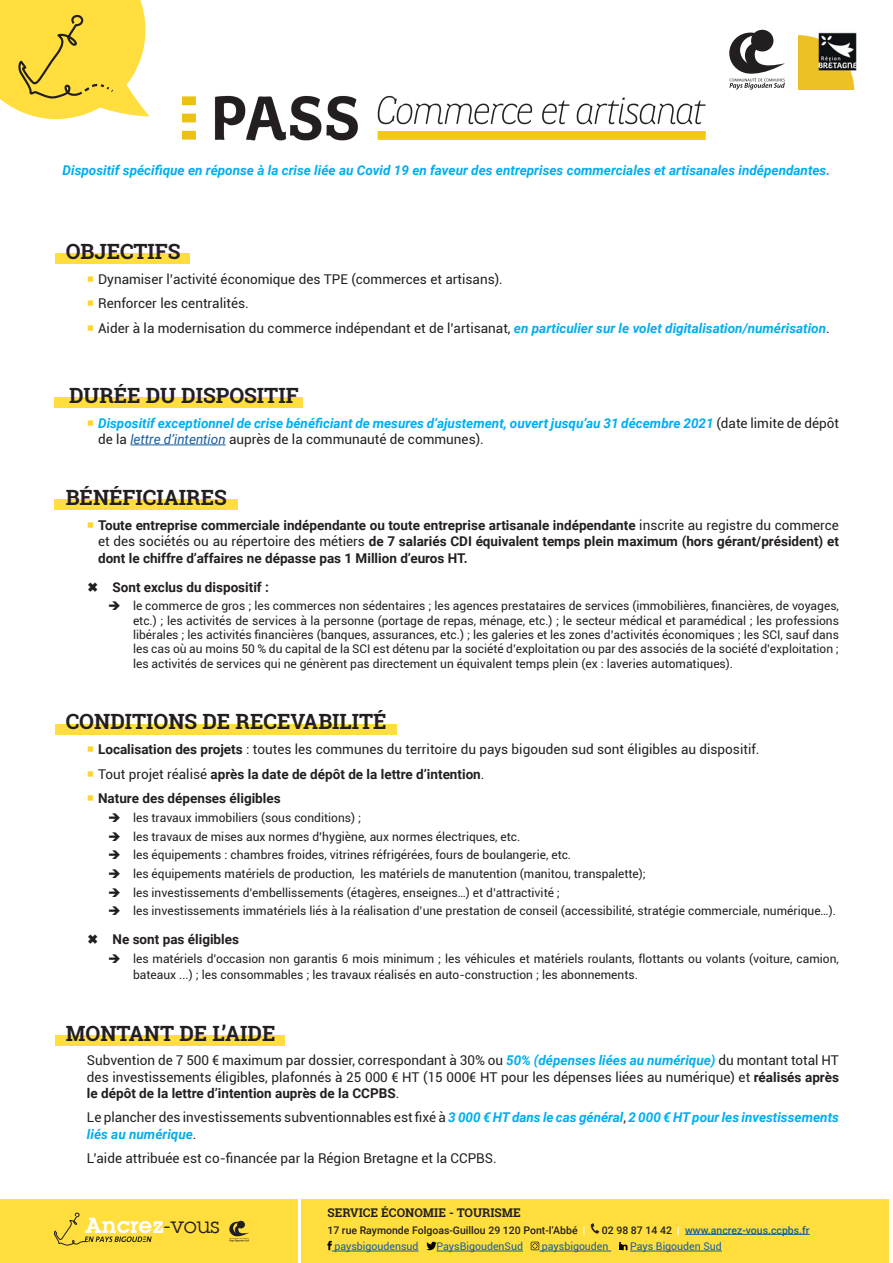
<style>
.page{position:relative;width:893px;height:1263px;background:#fff}
.page>*{position:absolute;margin:0;border:0;box-sizing:border-box;transform-origin:0 0}
.t1{font:600 21.6px "Lubalin Graph IT Cby BT";color:#fff}
.t2{font:700 21px "Roboto Slab";color:#231f20}
.t3{font:13.5px/16.2px "Roboto";color:#231f20;text-align:justify}
.t4{font:italic 700 13.5px/16.2px "Roboto";color:#00aeef}
.t5{font:700 13.5px/16.2px "Roboto";color:#231f20;text-align:justify}
.t6{font:12px/14.4px "Roboto";color:#231f20;text-align:justify}
.t7{font:700 12px "Roboto Slab";color:#231f20}
.t8{font:10.5px "Roboto";color:#175d9e}
.t9{font:500 10.5px "Roboto";color:#231f20}
.t10{font:500 10.5px "Roboto";color:#175d9e}
.s1{color:#ffd42c}
.s2{font-weight:700;font-style:italic;color:#00aeef}
.s3{font-weight:400;font-style:normal;color:#231f20}
.s4{font-weight:400;color:#175d9e}
.s5{font-weight:400}
.s6{font-weight:700}
.s7{font-family:"Lubalin Graph LT";font-weight:400;color:#231f20}
.s8{color:#fff}
.s9{color:#231f20}
</style>
<div class="page">
<svg style="left:0;top:0;width:149px;height:119px;background:#f7da50"></svg>
<div style="left:55px;top:253px;width:135px;height:11px;background:#ffde3d"></div>
<div style="left:55px;top:398px;width:248px;height:10px;background:#ffde3d"></div>
<div style="left:55px;top:500px;width:183px;height:10px;background:#ffde3d"></div>
<div style="left:55px;top:724px;width:341px;height:11px;background:#ffde3d"></div>
<div style="left:55px;top:1035px;width:229px;height:11px;background:#ffde3d"></div>
<hr style="left:130px;top:445px;width:96px;height:1px;background:#175d9e">
<img style="left:182px;top:95px;width:524px;height:46px">
<img style="left:799px;top:32px;width:58px;height:58px">
<div style="left:751px;top:30px;width:22px;height:21px;background:#231f20;border-radius:50%"></div>
<svg style="left:729px;top:33px;width:56px;height:57px"></svg>
<div style="left:0;top:1199px;width:889px;height:64px;background:#ffde3d"></div>
<svg style="left:229px;top:1222px;width:20px;height:20px"></svg>
<svg style="left:54px;top:1212px;width:98px;height:34px"></svg>
<hr style="left:298px;top:1196px;width:2px;height:67px;background:#fff">
<hr style="left:332px;top:1251px;width:87px;height:1px;background:#175d9e">
<hr style="left:437px;top:1251px;width:86px;height:1px;background:#175d9e">
<hr style="left:539px;top:1251px;width:72px;height:1px;background:#175d9e">
<hr style="left:630px;top:1251px;width:92px;height:1px;background:#175d9e">
<svg style="left:327px;top:1241px;width:5px;height:9px"></svg>
<svg style="left:426px;top:1242px;width:11px;height:8px"></svg>
<svg style="left:531px;top:1242px;width:8px;height:8px"></svg>
<svg style="left:619px;top:1242px;width:8px;height:8px"></svg>
<hr style="left:685px;top:1234px;width:125px;height:1px;background:#175d9e">
<svg style="left:591px;top:1223px;width:8px;height:10px"></svg>
<p class="t4" style="left:63px;top:161px;width:769px">Dispositif spécifique en réponse à la crise liée au Covid 19 en faveur des entreprises commerciales et artisanales indépendantes.</p>
<h2 class="t2" style="left:66px;top:237px;width:116px">OBJECTIFS</h2>
<p class="t3" style="left:87px;top:270px;width:417px"><span class="s1">○</span> Dynamiser l’activité économique des TPE (commerces et artisans).</p>
<p class="t3" style="left:87px;top:295px;width:163px"><span class="s1">○</span> Renforcer les centralités.</p>
<p class="t3" style="left:87px;top:320px;width:744px"><span class="s1">○</span> Aider à la modernisation du commerce indépendant et de l’artisanat, <span class="s2">en particulier sur le volet digitalisation/numérisation</span>.</p>
<h2 class="t2" style="left:69px;top:381px;width:231px">DURÉE DU DISPOSITIF</h2>
<p class="t4" style="left:98px;top:414px;width:742px;text-indent:-11px"><span class="s1">○</span> Dispositif exceptionnel de crise bénéficiant de mesures d’ajustement, ouvert jusqu’au 31 décembre 2021 <span class="s3">(date limite de dépôt de la</span> <span class="s4">lettre d’intention</span> <span class="s3">auprès de la communauté de communes).</span></p>
<h2 class="t2" style="left:66px;top:483px;width:163px">BÉNÉFICIAIRES</h2>
<p class="t5" style="left:98px;top:517px;width:742px;text-indent:-11px"><span class="s1">○</span> Toute entreprise commerciale indépendante ou toute entreprise artisanale indépendante <span class="s5">inscrite au registre du commerce et des sociétés ou au répertoire des métiers</span> de 7 salariés CDI équivalent temps plein maximum (hors gérant/président) et dont le chiffre d’affaires ne dépasse pas 1 Million d’euros HT.</p>
<p class="t5" style="left:113px;top:578px;width:158px">Sont exclus du dispositif :</p>
<p class="t6" style="left:133px;top:598px;width:707px;text-indent:-25px">➔ le commerce de gros ; les commerces non sédentaires ; les agences prestataires de services (immobilières, financières, de voyages, etc.) ; les activités de services à la personne (portage de repas, ménage, etc.) ; le secteur médical et paramédical ; les professions libérales ; les activités financières (banques, assurances, etc.) ; les galeries et les zones d’activités économiques ; les SCI, sauf dans les cas où au moins 50 % du capital de la SCI est détenu par la société d’exploitation ou par des associés de la société d’exploitation ; les activités de services qui ne génèrent pas directement un équivalent temps plein (ex : laveries automatiques).</p>
<h2 class="t2" style="left:66px;top:707px;width:322px">CONDITIONS DE RECEVABILITÉ</h2>
<p class="t3" style="left:87px;top:740px;width:674px"><span class="s1">○</span> <span class="s6">Localisation des projets</span> : toutes les communes du territoire du pays bigouden sud sont éligibles au dispositif.</p>
<p class="t5" style="left:87px;top:765px;width:399px"><span class="s1">○</span> <span class="s5">Tout projet réalisé</span> après la date de dépôt de la lettre d’intention<span class="s5">.</span></p>
<p class="t5" style="left:87px;top:790px;width:195px"><span class="s1">○</span> Nature des dépenses éligibles</p>
<p class="t6" style="left:108px;top:810px;width:254px">➔ les travaux immobiliers (sous conditions) ;</p>
<p class="t6" style="left:108px;top:829px;width:414px">➔ les travaux de mises aux normes d’hygiène, aux normes électriques, etc.</p>
<p class="t6" style="left:108px;top:847px;width:464px">➔ les équipements : chambres froides, vitrines réfrigérées, fours de boulangerie, etc.</p>
<p class="t6" style="left:108px;top:866px;width:539px">➔ les équipements matériels de production, les matériels de manutention (manitou, transpalette);</p>
<p class="t6" style="left:108px;top:885px;width:453px">➔ les investissements d’embellissements (étagères, enseignes…) et d’attractivité ;</p>
<p class="t6" style="left:108px;top:903px;width:729px">➔ les investissements immatériels liés à la réalisation d’une prestation de conseil (accessibilité, stratégie commerciale, numérique…).</p>
<p class="t5" style="left:113px;top:931px;width:128px">Ne sont pas éligibles</p>
<p class="t6" style="left:133px;top:950px;width:707px;line-height:16.2px;text-indent:-25px">➔ les matériels d’occasion non garantis 6 mois minimum ; les véhicules et matériels roulants, flottants ou volants (voiture, camion, bateaux ...) ; les consommables ; les travaux réalisés en auto-construction ; les abonnements.</p>
<h2 class="t2" style="left:66px;top:1018px;width:211px">MONTANT DE L’AIDE</h2>
<p class="t3" style="left:87px;top:1052px;width:753px">Subvention de 7 500 € maximum par dossier, correspondant à 30% ou <span class="s2">50% (dépenses liées au numérique)</span> du montant total HT des investissements éligibles, plafonnés à 25 000 € HT (15 000€ HT pour les dépenses liées au numérique) et <span class="s6">réalisés après le dépôt de la lettre d’intention auprès de la CCPBS</span>.</p>
<p class="t4" style="left:87px;top:1109px;width:753px"><span class="s3">Le plancher des investissements subventionnables est fixé à</span> 3 000 € HT dans le cas général<span class="s3">,</span> 2 000 € HT pour les investissements liés au numérique<span class="s3">.</span></p>
<p class="t3" style="left:87px;top:1150px;width:411px">L’aide attribuée est co-financée par la Région Bretagne et la CCPBS.</p>
<h1 class="t1" style="left:86px;top:1212px;width:135px">Ancrez<span class="s7">-vous</span></h1>
<p class="t7" style="left:327px;top:1204px;width:195px">SERVICE ÉCONOMIE - TOURISME</p>
<p class="t9" style="left:327px;top:1222px;width:260px">17 rue Raymonde Folgoas-Guillou 29 120 Pont-l’Abbé <span class="s8">|</span></p>
<p class="t10" style="left:602px;top:1222px;width:209px"><span class="s9">02 98 87 14 42</span> <span class="s8">|</span> www.ancrez-vous.ccpbs.fr</p>
<p class="t8" style="left:334px;top:1239px;width:86px">paysbigoudensud</p>
<p class="t8" style="left:437px;top:1239px;width:88px">PaysBigoudenSud</p>
<p class="t8" style="left:542px;top:1239px;width:68px">paysbigouden</p>
<p class="t8" style="left:630px;top:1239px;width:93px">Pays Bigouden Sud</p>
</div>
